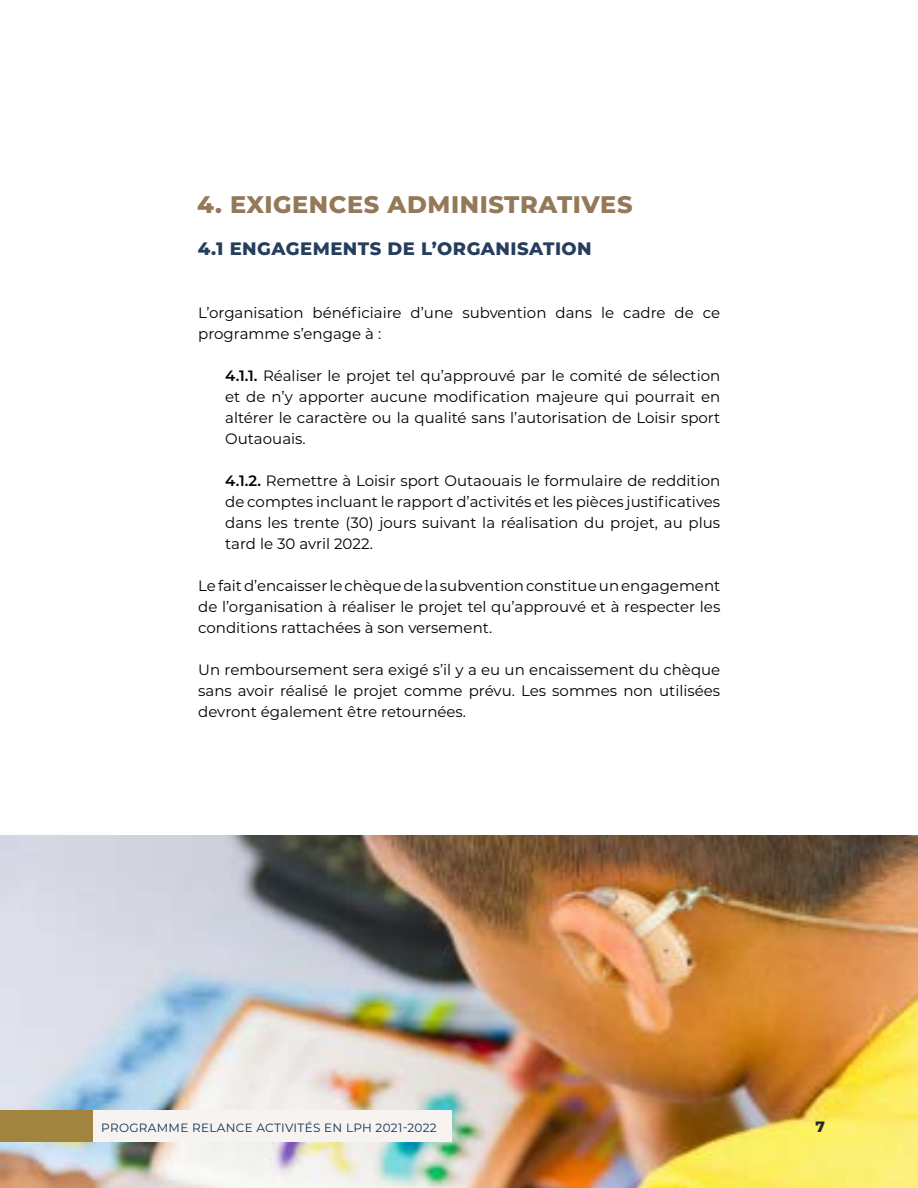
<style>
.page{position:relative;width:918px;height:1188px;background:#fff}
.page>*{position:absolute;margin:0;border:0;box-sizing:border-box;transform-origin:0 0}
.t1{font:800 24px "Montserrat";letter-spacing:.025em;color:#947959}
.t2{font:800 18px "Montserrat";letter-spacing:.025em;color:#263e5d}
.t3{font:15px/21px "Montserrat";color:#000;text-align:justify}
.t4{font:800 15px "Montserrat";color:#292829}
.t5{font:12px "Montserrat";letter-spacing:.025em;color:#0e3252}
.s1{font-weight:600}
</style>
<div class="page">
<img style="left:0;top:836px;width:918px;height:352px">
<div style="left:0;top:1110px;width:451px;height:32px;background:#f6f3f0"></div>
<div style="left:0;top:1110px;width:93px;height:32px;background:#a1843f"></div>
<h1 class="t1" style="left:197px;top:187px;width:437px">4. EXIGENCES ADMINISTRATIVES</h1>
<p class="t2" style="left:198px;top:235px;width:396px">4.1 ENGAGEMENTS DE L’ORGANISATION</p>
<p class="t3" style="left:198px;top:302px;width:524px">L’organisation bénéficiaire d’une subvention dans le cadre de ce programme s’engage à :</p>
<p class="t3" style="left:225px;top:365px;width:497px"><span class="s1">4.1.1.</span> Réaliser le projet tel qu’approuvé par le comité de sélection et de n’y apporter aucune modification majeure qui pourrait en altérer le caractère ou la qualité sans l’autorisation de Loisir sport Outaouais.</p>
<p class="t3" style="left:225px;top:470px;width:497px"><span class="s1">4.1.2.</span> Remettre à Loisir sport Outaouais le formulaire de reddition de comptes incluant le rapport d’activités et les pièces justificatives dans les trente (30) jours suivant la réalisation du projet, au plus tard le 30 avril 2022.</p>
<p class="t3" style="left:198px;top:575px;width:524px">Le fait d’encaisser le chèque de la subvention constitue un engagement de l’organisation à réaliser le projet tel qu’approuvé et à respecter les conditions rattachées à son versement.</p>
<p class="t3" style="left:198px;top:659px;width:524px">Un remboursement sera exigé s’il y a eu un encaissement du chèque sans avoir réalisé le projet comme prévu. Les sommes non utilisées devront également être retournées.</p>
<p class="t5" style="left:101px;top:1119px;width:337px">PROGRAMME RELANCE ACTIVITÉS EN LPH 2021-2022</p>
<p class="t4" style="left:816px;top:1116px;width:11px">7</p>
</div>
